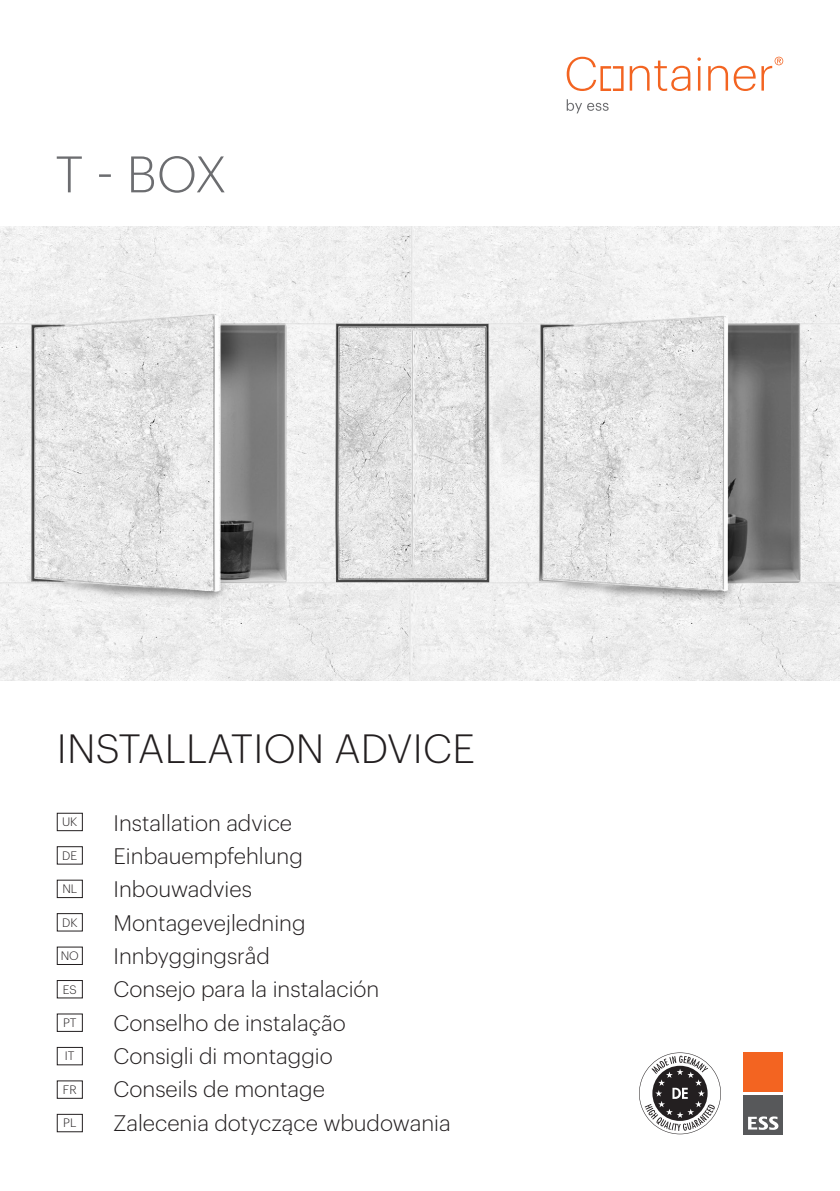
<style>
.page{position:relative;width:840px;height:1191px;background:#fff}
.page>*{position:absolute;margin:0;border:0;box-sizing:border-box;transform-origin:0 0}
.t1{font:300 40px "Graphik";letter-spacing:.005em;color:#231f20}
.t2{font:300 22px/33.4px "Graphik";color:#231f20}
.t3{font:300 12px "Graphik";color:#231f20}
</style>
<div class="page">
<div style="left:742px;top:1095px;width:40px;height:39px;background:#57585a"></div>
<div style="left:742px;top:1052px;width:40px;height:40px;background:#f36421"></div>
<svg style="left:748px;top:1116px;width:30px;height:13px"></svg>
<div style="left:57px;top:846px;width:26px;height:18px;border:1px solid #231f20"></div>
<div style="left:57px;top:812px;width:26px;height:19px;border:1px solid #231f20"></div>
<div style="left:57px;top:879px;width:26px;height:19px;border:1px solid #231f20"></div>
<div style="left:57px;top:913px;width:26px;height:18px;border:1px solid #231f20"></div>
<div style="left:57px;top:946px;width:26px;height:19px;border:1px solid #231f20"></div>
<div style="left:57px;top:980px;width:26px;height:18px;border:1px solid #231f20"></div>
<div style="left:57px;top:1013px;width:26px;height:19px;border:1px solid #231f20"></div>
<div style="left:57px;top:1047px;width:26px;height:18px;border:1px solid #231f20"></div>
<div style="left:57px;top:1080px;width:26px;height:18px;border:1px solid #231f20"></div>
<div style="left:57px;top:1113px;width:26px;height:19px;border:1px solid #231f20"></div>
<svg style="left:639px;top:1052px;width:81px;height:82px"></svg>
<svg style="left:629px;top:61px;width:61px;height:30px"></svg>
<hr style="left:697px;top:66px;width:3px;height:25px;background:#f36421">
<svg style="left:708px;top:66px;width:19px;height:25px"></svg>
<svg style="left:733px;top:66px;width:22px;height:25px"></svg>
<svg style="left:761px;top:57px;width:21px;height:34px"></svg>
<svg style="left:566px;top:99px;width:42px;height:14px"></svg>
<svg style="left:566px;top:57px;width:57px;height:34px"></svg>
<img style="left:0;top:227px;width:839px;height:453px">
<svg style="left:57px;top:156px;width:167px;height:37px"></svg>
<h1 class="t1" style="left:57px;top:719px;width:419px">INSTALLATION ADVICE</h1>
<p class="t3" style="left:62px;top:813px;width:17px">UK</p>
<p class="t3" style="left:62px;top:846px;width:17px">DE</p>
<p class="t3" style="left:62px;top:880px;width:16px">NL</p>
<p class="t3" style="left:62px;top:913px;width:17px">DK</p>
<p class="t3" style="left:61px;top:947px;width:20px">NO</p>
<p class="t3" style="left:63px;top:980px;width:15px">ES</p>
<p class="t3" style="left:63px;top:1014px;width:15px">PT</p>
<p class="t3" style="left:65px;top:1047px;width:11px">IT</p>
<p class="t3" style="left:63px;top:1080px;width:15px">FR</p>
<p class="t3" style="left:63px;top:1114px;width:15px">PL</p>
<p class="t2" style="left:113px;top:804px;width:338px">Installation advice<br>Einbauempfehlung<br>Inbouwadvies<br>Montagevejledning<br>Innbyggingsråd<br>Consejo para la instalación<br>Conselho de instalação<br>Consigli di montaggio<br>Conseils de montage<br>Zalecenia dotyczące wbudowania</p>
</div>
